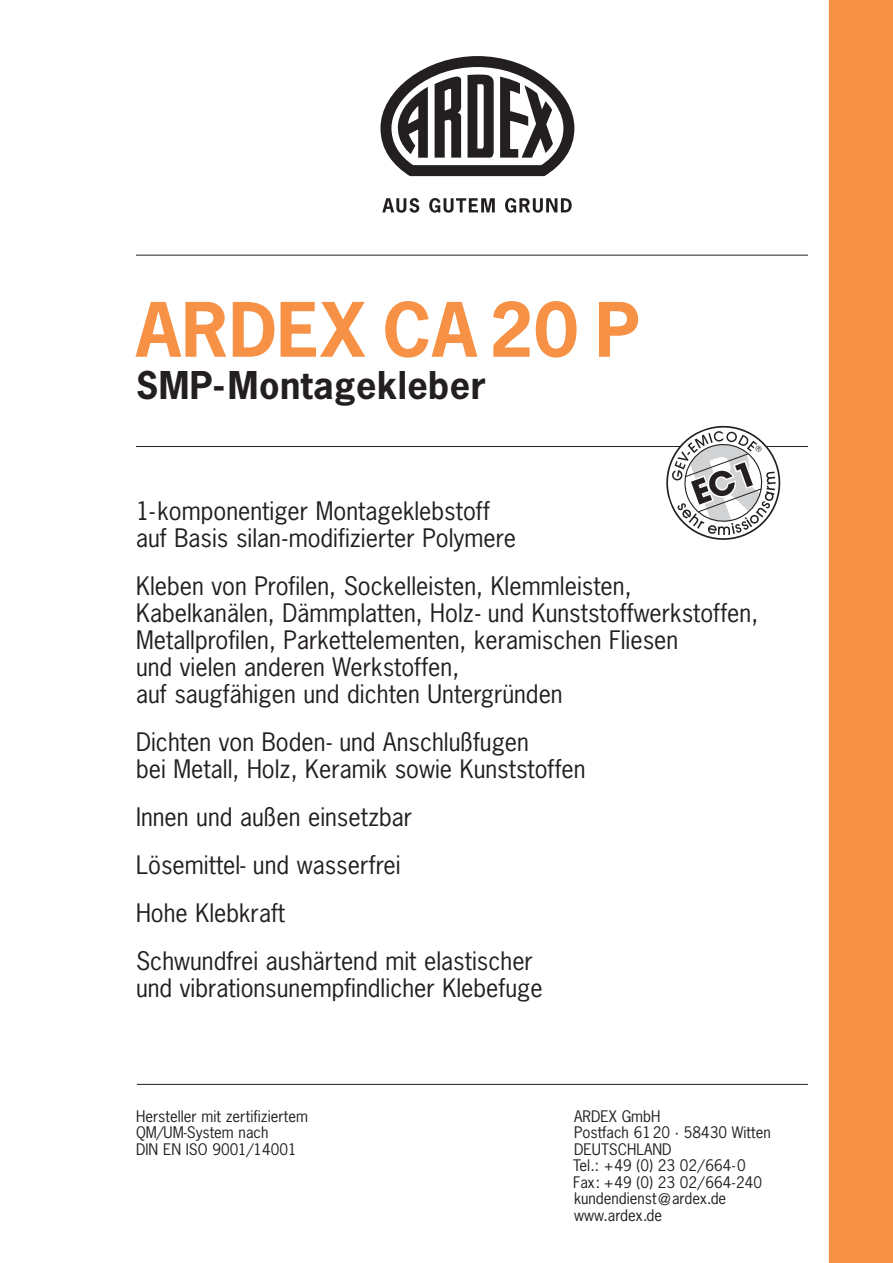
<style>
.page{position:relative;width:893px;height:1263px;background:#fff}
.page>*{position:absolute;margin:0;border:0;box-sizing:border-box;transform-origin:0 0}
.t1{font:700 70.5px "News Gothic";letter-spacing:.01em;color:#f69146}
.t2{font:700 36px "News Gothic";letter-spacing:.01em;color:#231f20}
.t3{font:24px/27px "News Gothic";color:#231f20}
.t4{font:15px/16.5px "News Gothic";color:#231f20}
</style>
<div class="page">
<div style="left:829px;top:0;width:64px;height:1263px;background:#f69146"></div>
<hr style="left:136px;top:255px;width:672px;height:1px;background:#231f20">
<hr style="left:136px;top:446px;width:672px;height:1px;background:#231f20">
<svg style="left:380px;top:56px;width:194px;height:120px"></svg>
<svg style="left:382px;top:198px;width:37px;height:15px"></svg>
<svg style="left:429px;top:198px;width:66px;height:15px"></svg>
<svg style="left:505px;top:198px;width:67px;height:15px"></svg>
<hr style="left:137px;top:1084px;width:671px;height:1px;background:#231f20">
<svg style="left:666px;top:425px;width:115px;height:115px"></svg>
<h1 class="t1" style="left:136px;top:291px;width:505px">ARDEX CA 20 P</h1>
<h2 class="t2" style="left:136px;top:366px;width:351px">SMP-Montagekleber</h2>
<p class="t3" style="left:136px;top:498px;width:381px">1-komponentiger Montageklebstoff auf Basis silan-modifizierter Polymere</p>
<p class="t3" style="left:136px;top:573px;width:624px">Kleben von Profilen, Sockelleisten, Klemmleisten, Kabelkanälen, Dämmplatten, Holz- und Kunststoffwerkstoffen, Metallprofilen, Parkettelementen, keramischen Fliesen<br>und vielen anderen Werkstoffen,<br>auf saugfähigen und dichten Untergründen</p>
<p class="t3" style="left:136px;top:729px;width:451px">Dichten von Boden- und Anschlußfugen<br>bei Metall, Holz, Keramik sowie Kunststoffen</p>
<p class="t3" style="left:136px;top:793px;width:398px;line-height:48px">Innen und außen einsetzbar<br>Lösemittel- und wasserfrei<br>Hohe Klebkraft<br>Schwundfrei aushärtend mit elastischer</p>
<p class="t3" style="left:136px;top:975px;width:408px">und vibrationsunempfindlicher Klebefuge</p>
<p class="t4" style="left:136px;top:1108px;width:173px">Hersteller mit zertifiziertem<br>QM/UM-System nach<br>DIN EN ISO 9001/14001</p>
<p class="t4" style="left:573px;top:1108px;width:199px">ARDEX GmbH<br>Postfach 6120 · 58430 Witten<br>DEUTSCHLAND<br>Tel.: +49 (0) 23 02/664-0<br>Fax: +49 (0) 23 02/664-240 kundendienst@ardex.de www.ardex.de</p>
</div>
